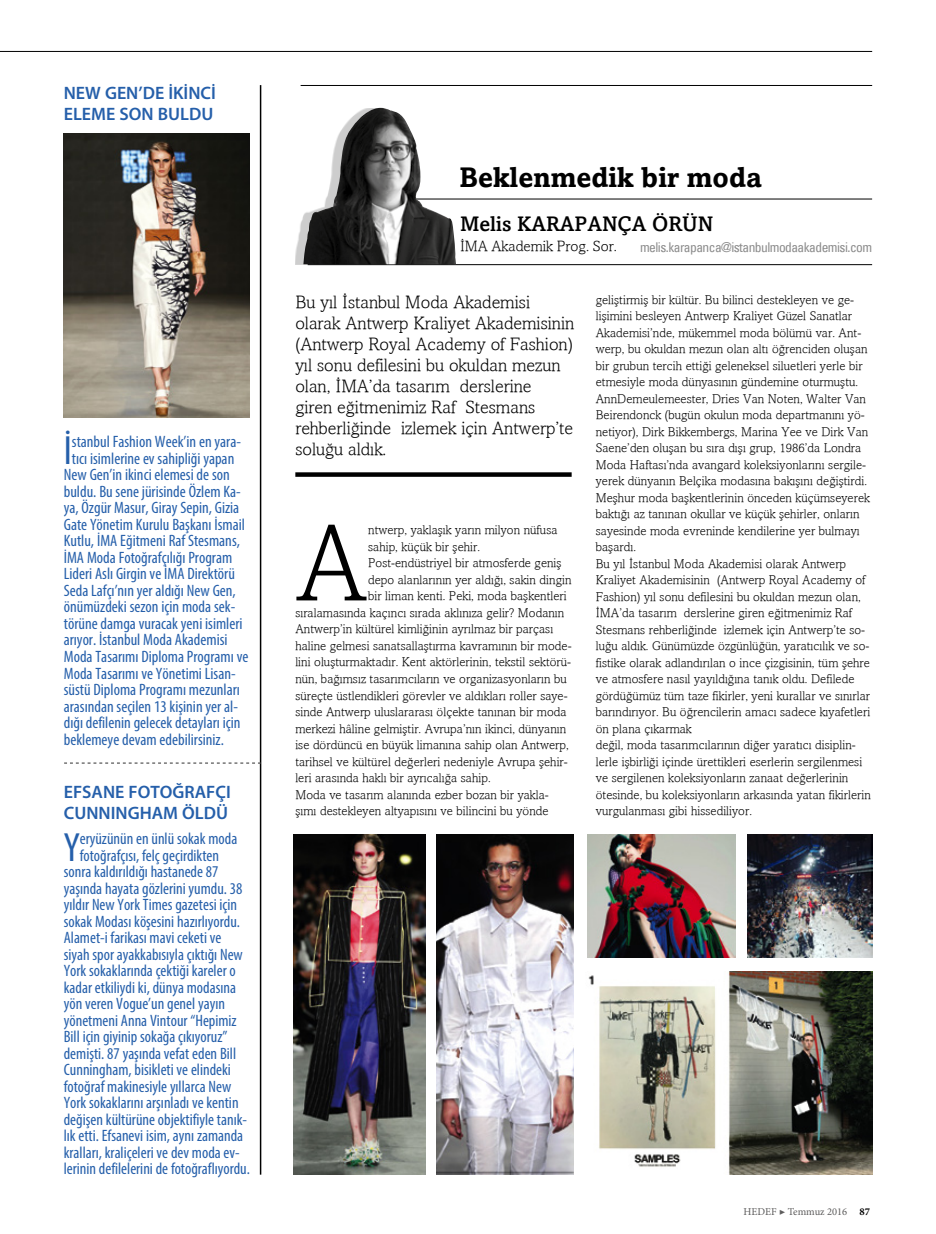
<style>
.page{position:relative;width:936px;height:1234px;background:#fff}
.page>*{position:absolute;margin:0;border:0;box-sizing:border-box;transform-origin:0 0}
.t1{font:109.35px "Amasis MT Light";color:#000}
.t2{font:condensed 40.95px "Myriad Pro";color:#255faa}
.t3{font:28.2px "Amasis MT Bold";color:#000}
.t4{font:21px "Amasis MT Medium";color:#000}
.t5{font:18px/21px "Amasis MT Light";color:#000}
.t6{font:600 18px/21px "Myriad Pro";color:#255faa}
.t7{font:condensed 16.5px "Myriad Pro";color:#255faa}
.t8{font:15px "Amasis MT Light";color:#000}
.t9{font:13.5px "Univers Con T";letter-spacing:-.04em;color:#8b8b8b}
.t10{font:12.75px/16.5px "Amasis MT Light";letter-spacing:.005em;color:#000}
.t11{font:10.5px "Minion Pro";color:#5d5c5c}
.s1{font-weight:700;color:#000}
</style>
<div class="page">
<hr style="left:0;top:51px;width:872px;height:1px;background:#000">
<hr style="left:260px;top:85px;width:1px;height:1089px;background:#000">
<hr style="left:300px;top:85px;width:572px;height:1px;background:#000">
<svg style="left:64px;top:762px;width:197px;height:1px"></svg>
<hr style="left:387px;top:199px;width:485px;height:1px;background:#000">
<hr style="left:307px;top:264px;width:565px;height:1px;background:#000">
<div style="left:295px;top:108px;width:152px;height:156px;background:#000;opacity:.2"></div>
<img style="left:303px;top:108px;width:153px;height:156px">
<svg style="left:295px;top:472px;width:276px;height:4px"></svg>
<img style="left:64px;top:134px;width:186px;height:283px">
<img style="left:293px;top:834px;width:132px;height:340px">
<img style="left:747px;top:834px;width:125px;height:123px">
<img style="left:588px;top:971px;width:284px;height:203px">
<img style="left:436px;top:834px;width:137px;height:340px">
<img style="left:587px;top:834px;width:148px;height:123px">
<p class="t6" style="left:64px;top:82px;width:154px">NEW GEN’DE İKİNCİ<br>ELEME SON BULDU</p>
<p class="t2" style="left:64px;top:425px;width:10px">İ</p>
<p class="t7" style="left:72px;top:432px;width:170px">stanbul Fashion Week’in en yara-</p>
<p class="t7" style="left:72px;top:448px;width:164px">tıcı isimlerine ev sahipliği yapan</p>
<p class="t7" style="left:64px;top:465px;width:167px">New Gen’in ikinci elemesi de son</p>
<p class="t7" style="left:64px;top:481px;width:178px">buldu. Bu sene jürisinde Özlem Ka-</p>
<p class="t7" style="left:64px;top:498px;width:177px">ya, Özgür Masur, Giray Sepin, Gizia</p>
<p class="t7" style="left:64px;top:514px;width:183px">Gate Yönetim Kurulu Başkanı İsmail</p>
<p class="t7" style="left:64px;top:531px;width:178px">Kutlu, İMA Eğitmeni Raf Stesmans,</p>
<p class="t7" style="left:64px;top:547px;width:170px">İMA Moda Fotoğrafçılığı Program</p>
<p class="t7" style="left:64px;top:564px;width:172px">Lideri Aslı Girgin ve İMA Direktörü</p>
<p class="t7" style="left:64px;top:580px;width:173px">Seda Lafçı’nın yer aldığı New Gen,</p>
<p class="t7" style="left:64px;top:597px;width:173px">önümüzdeki sezon için moda sek-</p>
<p class="t7" style="left:64px;top:613px;width:180px">törüne damga vuracak yeni isimleri</p>
<p class="t7" style="left:64px;top:630px;width:165px">arıyor. İstanbul Moda Akademisi</p>
<p class="t7" style="left:64px;top:646px;width:186px">Moda Tasarımı Diploma Programı ve</p>
<p class="t7" style="left:64px;top:663px;width:173px">Moda Tasarımı ve Yönetimi Lisan-</p>
<p class="t7" style="left:64px;top:679px;width:177px">süstü Diploma Programı mezunları</p>
<p class="t7" style="left:64px;top:696px;width:176px">arasından seçilen 13 kişinin yer al-</p>
<p class="t7" style="left:64px;top:712px;width:178px">dığı defilenin gelecek detayları için</p>
<p class="t7" style="left:64px;top:729px;width:162px">beklemeye devam edebilirsiniz.</p>
<p class="t6" style="left:64px;top:781px;width:168px">EFSANE FOTOĞRAFÇI<br>CUNNINGHAM ÖLDÜ</p>
<p class="t2" style="left:64px;top:822px;width:17px">Y</p>
<p class="t7" style="left:80px;top:828px;width:159px">eryüzünün en ünlü sokak moda</p>
<p class="t7" style="left:80px;top:845px;width:141px">fotoğrafçısı, felç geçirdikten</p>
<p class="t7" style="left:64px;top:861px;width:156px">sonra kaldırıldığı hastanede 87</p>
<p class="t7" style="left:64px;top:878px;width:180px">yaşında hayata gözlerini yumdu. 38</p>
<p class="t7" style="left:64px;top:894px;width:175px">yıldır New York Times gazetesi için</p>
<p class="t7" style="left:64px;top:911px;width:178px">sokak Modası köşesini hazırlıyordu.</p>
<p class="t7" style="left:64px;top:927px;width:159px">Alamet-i farikası mavi ceketi ve</p>
<p class="t7" style="left:64px;top:944px;width:180px">siyah spor ayakkabısıyla çıktığı New</p>
<p class="t7" style="left:64px;top:960px;width:173px">York sokaklarında çektiği kareler o</p>
<p class="t7" style="left:64px;top:977px;width:174px">kadar etkiliydi ki, dünya modasına</p>
<p class="t7" style="left:64px;top:993px;width:163px">yön veren Vogue’un genel yayın</p>
<p class="t7" style="left:64px;top:1010px;width:174px">yönetmeni Anna Vintour “Hepimiz</p>
<p class="t7" style="left:64px;top:1026px;width:165px">Bill için giyinip sokağa çıkıyoruz”</p>
<p class="t7" style="left:64px;top:1043px;width:174px">demişti. 87 yaşında vefat eden Bill</p>
<p class="t7" style="left:64px;top:1059px;width:169px">Cunningham, bisikleti ve elindeki</p>
<p class="t7" style="left:64px;top:1076px;width:169px">fotoğraf makinesiyle yıllarca New</p>
<p class="t7" style="left:64px;top:1092px;width:176px">York sokaklarını arşınladı ve kentin</p>
<p class="t7" style="left:64px;top:1109px;width:185px">değişen kültürüne objektifiyle tanık-</p>
<p class="t7" style="left:64px;top:1125px;width:181px">lık etti. Efsanevi isim, aynı zamanda</p>
<p class="t7" style="left:64px;top:1142px;width:177px">kralları, kraliçeleri ve dev moda ev-</p>
<p class="t7" style="left:64px;top:1158px;width:188px">lerinin defilelerini de fotoğraflıyordu.</p>
<p class="t3" style="left:459px;top:160px;width:304px">Beklenmedik bir moda</p>
<p class="t4" style="left:460px;top:211px;width:255px">Melis KARAPANÇA ÖRÜN</p>
<p class="t8" style="left:460px;top:238px;width:158px">İMA Akademik Prog. Sor.</p>
<p class="t9" style="left:640px;top:238px;width:233px">melis.karapanca@istanbulmodaakademisi.com</p>
<p class="t5" style="left:295px;top:291px;width:280px">Bu yıl İstanbul Moda Akademisi olarak Antwerp Kraliyet Akademisinin (Antwerp Royal Academy of Fashion) yıl sonu defilesini bu okuldan mezun olan, İMA’da tasarım derslerine<br>giren eğitmenimiz Raf Stesmans rehberliğinde izlemek için Antwerp’te soluğu aldık.</p>
<p class="t10" style="left:595px;top:291px;width:276px">geliştirmiş bir kültür. Bu bilinci destekleyen ve ge&shy;lişimini besleyen Antwerp Kraliyet Güzel Sanatlar Akademisi’nde, mükemmel moda bölümü var. Ant&shy;werp, bu okuldan mezun olan altı öğrenciden oluşan bir grubun tercih ettiği geleneksel siluetleri yerle bir etmesiyle moda dünyasının gündemine oturmuştu.<br>AnnDemeulemeester, Dries Van Noten, Walter Van Beirendonck (bugün okulun moda departmanını yö&shy;netiyor), Dirk Bikkembergs, Marina Yee ve Dirk Van Saene’den oluşan bu sıra dışı grup, 1986’da Londra Moda Haftası’nda avangard koleksiyonlarını sergile&shy;yerek dünyanın Belçika modasına bakışını değiştirdi.<br>Meşhur moda başkentlerinin önceden küçümseyerek baktığı az tanınan okullar ve küçük şehirler, onların sayesinde moda evreninde kendilerine yer bulmayı başardı.<br>Bu yıl İstanbul Moda Akademisi olarak Antwerp Kraliyet Akademisinin (Antwerp Royal Academy of Fashion) yıl sonu defilesini bu okuldan mezun olan, İMA’da tasarım derslerine giren eğitmenimiz Raf Stesmans rehberliğinde izlemek için Antwerp’te so&shy;luğu aldık. Günümüzde özgünlüğün, yaratıcılık ve so&shy;fistike olarak adlandırılan o ince çizgisinin, tüm şehre ve atmosfere nasıl yayıldığına tanık oldu. Defilede gördüğümüz tüm taze fikirler, yeni kurallar ve sınırlar barındırıyor. Bu öğrencilerin amacı sadece kıyafetleri ön plana çıkarmak<br>değil, moda tasarımcılarının diğer yaratıcı disiplin&shy;lerle işbirliği içinde ürettikleri eserlerin sergilenmesi ve sergilenen koleksiyonların zanaat değerlerinin ötesinde, bu koleksiyonların arkasında yatan fikirlerin vurgulanması gibi hissediliyor.</p>
<p class="t1" style="left:295px;top:501px;width:74px">A</p>
<p class="t10" style="left:368px;top:521px;width:191px">ntwerp, yaklaşık yarın milyon nüfusa</p>
<p class="t10" style="left:368px;top:538px;width:113px">sahip, küçük bir şehir.</p>
<p class="t10" style="left:368px;top:554px;width:195px">Post-endüstriyel bir atmosferde geniş</p>
<p class="t10" style="left:368px;top:571px;width:205px">depo alanlarının yer aldığı, sakin dingin</p>
<p class="t10" style="left:368px;top:587px;width:200px">bir liman kenti. Peki, moda başkentleri</p>
<p class="t10" style="left:295px;top:604px;width:270px">sıralamasında kaçıncı sırada aklınıza gelir? Modanın</p>
<p class="t10" style="left:295px;top:620px;width:259px">Antwerp’in kültürel kimliğinin ayrılmaz bir parçası</p>
<p class="t10" style="left:295px;top:637px;width:278px">haline gelmesi sanatsallaştırma kavramının bir mode-</p>
<p class="t10" style="left:295px;top:653px;width:277px">lini oluşturmaktadır. Kent aktörlerinin, tekstil sektörü-</p>
<p class="t10" style="left:295px;top:670px;width:273px">nün, bağımsız tasarımcıların ve organizasyonların bu</p>
<p class="t10" style="left:295px;top:686px;width:274px">süreçte üstlendikleri görevler ve aldıkları roller saye-</p>
<p class="t10" style="left:295px;top:703px;width:272px">sinde Antwerp uluslararası ölçekte tanınan bir moda</p>
<p class="t10" style="left:295px;top:719px;width:272px">merkezi hâline gelmiştir. Avrupa’nın ikinci, dünyanın</p>
<p class="t10" style="left:295px;top:736px;width:275px">ise dördüncü en büyük limanına sahip olan Antwerp,</p>
<p class="t10" style="left:295px;top:752px;width:274px">tarihsel ve kültürel değerleri nedeniyle Avrupa şehir-</p>
<p class="t10" style="left:295px;top:769px;width:197px">leri arasında haklı bir ayrıcalığa sahip.</p>
<p class="t10" style="left:295px;top:785px;width:255px">Moda ve tasarım alanında ezber bozan bir yakla-</p>
<p class="t10" style="left:295px;top:802px;width:255px">şımı destekleyen altyapısını ve bilincini bu yönde</p>
<p class="t11" style="left:743px;top:1204px;width:128px">HEDEF ▶ Temmuz 2016 <span class="s1">87</span></p>
</div>
